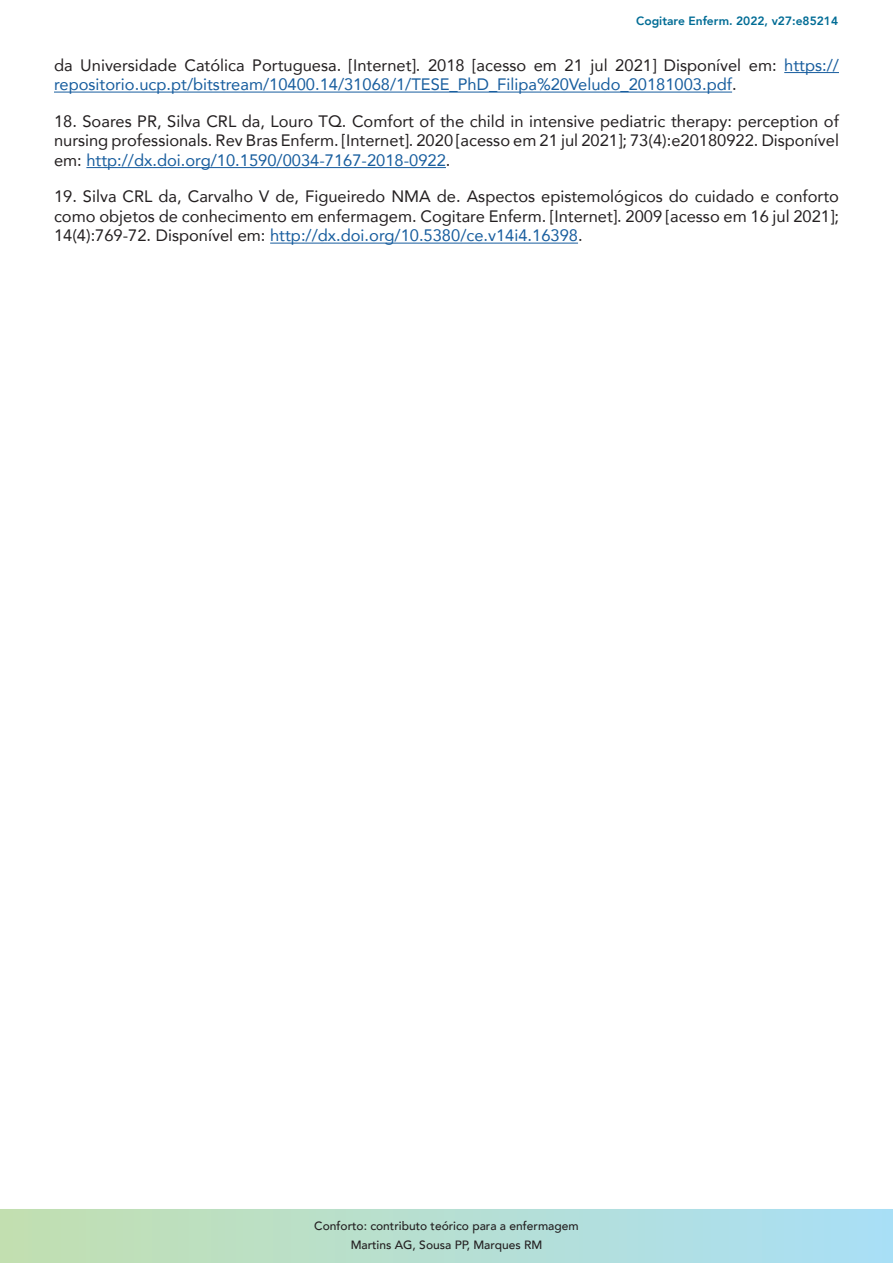
<style>
.page{position:relative;width:893px;height:1263px;background:#fff}
.page>*{position:absolute;margin:0;border:0;box-sizing:border-box;transform-origin:0 0}
.TEXTO{font:16.5px/19.5px "Avenir";color:#231f20;text-align:justify}
.TEXTO-2{font:16.5px/19.5px "Avenir";color:#175d9e}
.t1{font:500 12px/18.6px "Avenir";color:#231f20;text-align:center}
.t2{font:800 12px "Avenir";color:#006c95}
.s1{color:#231f20}
.s2{color:#175d9e}
</style>
<div class="page">
<svg style="left:0;top:1209px;width:893px;height:54px;background:#b6dfd2"></svg>
<hr style="left:784px;top:72px;width:55px;height:1px;background:#175d9e">
<hr style="left:54px;top:92px;width:678px;height:1px;background:#175d9e">
<hr style="left:86px;top:167px;width:360px;height:1px;background:#175d9e">
<hr style="left:270px;top:243px;width:308px;height:1px;background:#175d9e">
<p class="t2" style="left:636px;top:10px;width:203px">Cogitare Enferm. 2022, v27:e85214</p>
<p class="TEXTO-2" style="left:54px;top:55px;width:786px"><span class="s1">da Universidade Católica Portuguesa. [Internet]. 2018 [acesso em 21 jul 2021] Disponível em:</span> https:// repositorio.ucp.pt/bitstream/10400.14/31068/1/TESE_PhD_Filipa%20Veludo_20181003.pdf<span class="s1">.</span></p>
<p class="TEXTO" style="left:54px;top:111px;width:786px">18. Soares PR, Silva CRL da, Louro TQ. Comfort of the child in intensive pediatric therapy: perception of nursing professionals. Rev Bras Enferm. [Internet]. 2020 [acesso em 21 jul 2021]; 73(4):e20180922. Disponível em: <span class="s2">http://dx.doi.org/10.1590/0034-7167-2018-0922</span>.</p>
<p class="TEXTO" style="left:54px;top:186px;width:786px">19. Silva CRL da, Carvalho V de, Figueiredo NMA de. Aspectos epistemológicos do cuidado e conforto como objetos de conhecimento em enfermagem. Cogitare Enferm. [Internet]. 2009 [acesso em 16 jul 2021]; 14(4):769-72. Disponível em: <span class="s2">http://dx.doi.org/10.5380/ce.v14i4.16398</span>.</p>
<p class="t1" style="left:314px;top:1216px;width:266px">Conforto: contributo teórico para a enfermagem<br>Martins AG, Sousa PP, Marques RM</p>
</div>
